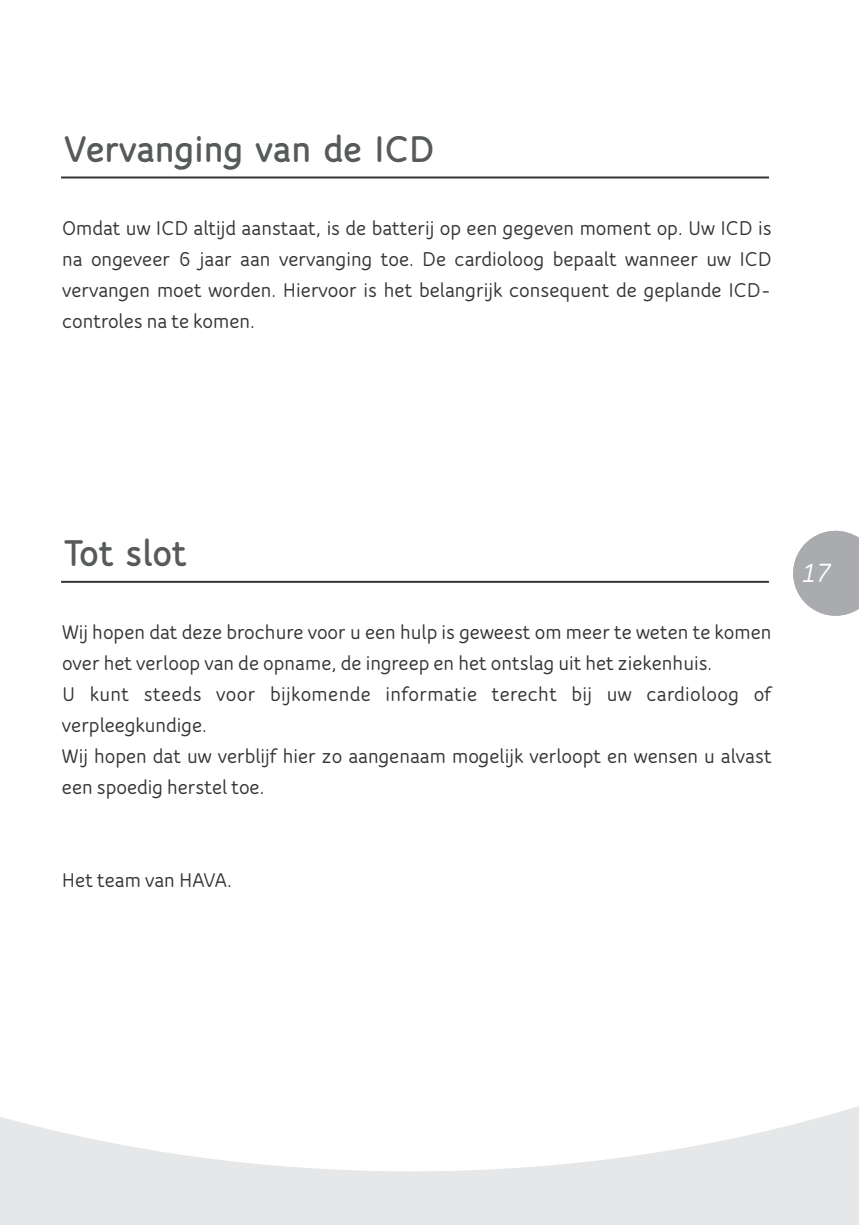
<style>
.page{position:relative;width:859px;height:1225px;background:#fff}
.page>*{position:absolute;margin:0;border:0;box-sizing:border-box;transform-origin:0 0}
.t1{font:800 40px "Speak TF";color:#575a5a}
.t2{font:italic 700 28.4px "Speak TF";color:#fff}
.t3{font:700 21.6px/31px "Speak";color:#373435;text-align:justify}
</style>
<div class="page">
<svg style="left:793px;top:531px;width:66px;height:84px;background:#b5b7b9"></svg>
<svg style="left:0;top:1106px;width:859px;height:119px;fill:#e6e7e8"></svg>
<hr style="left:61px;top:176px;width:708px;height:2px;background:#373435">
<hr style="left:61px;top:581px;width:708px;height:2px;background:#373435">
<h1 class="t1" style="left:64px;top:132px;width:372px">Vervanging van de ICD</h1>
<p class="t3" style="left:62px;top:214px;width:711px">Omdat uw ICD altijd aanstaat, is de batterij op een gegeven moment op. Uw ICD is na ongeveer 6 jaar aan vervanging toe. De cardioloog bepaalt wanneer uw ICD vervangen moet worden. Hiervoor is het belangrijk consequent de geplande ICD&shy;controles na te komen.</p>
<h1 class="t1" style="left:64px;top:536px;width:124px">Tot slot</h1>
<p class="t3" style="left:62px;top:618px;width:711px;text-align:left">Wij hopen dat deze brochure voor u een hulp is geweest om meer te weten te komen over het verloop van de opname, de ingreep en het ontslag uit het ziekenhuis.<br>U kunt steeds voor bijkomende informatie terecht bij uw cardioloog of verpleegkundige.<br>Wij hopen dat uw verblijf hier zo aangenaam mogelijk verloopt en wensen u alvast een spoedig herstel toe.</p>
<p class="t3" style="left:62px;top:866px;width:171px">Het team van HAVA.</p>
<h2 class="t2" style="left:817px;top:561px;width:19px">3</h2>
<h2 class="t2" style="left:799px;top:561px;width:36px">17</h2>
</div>
